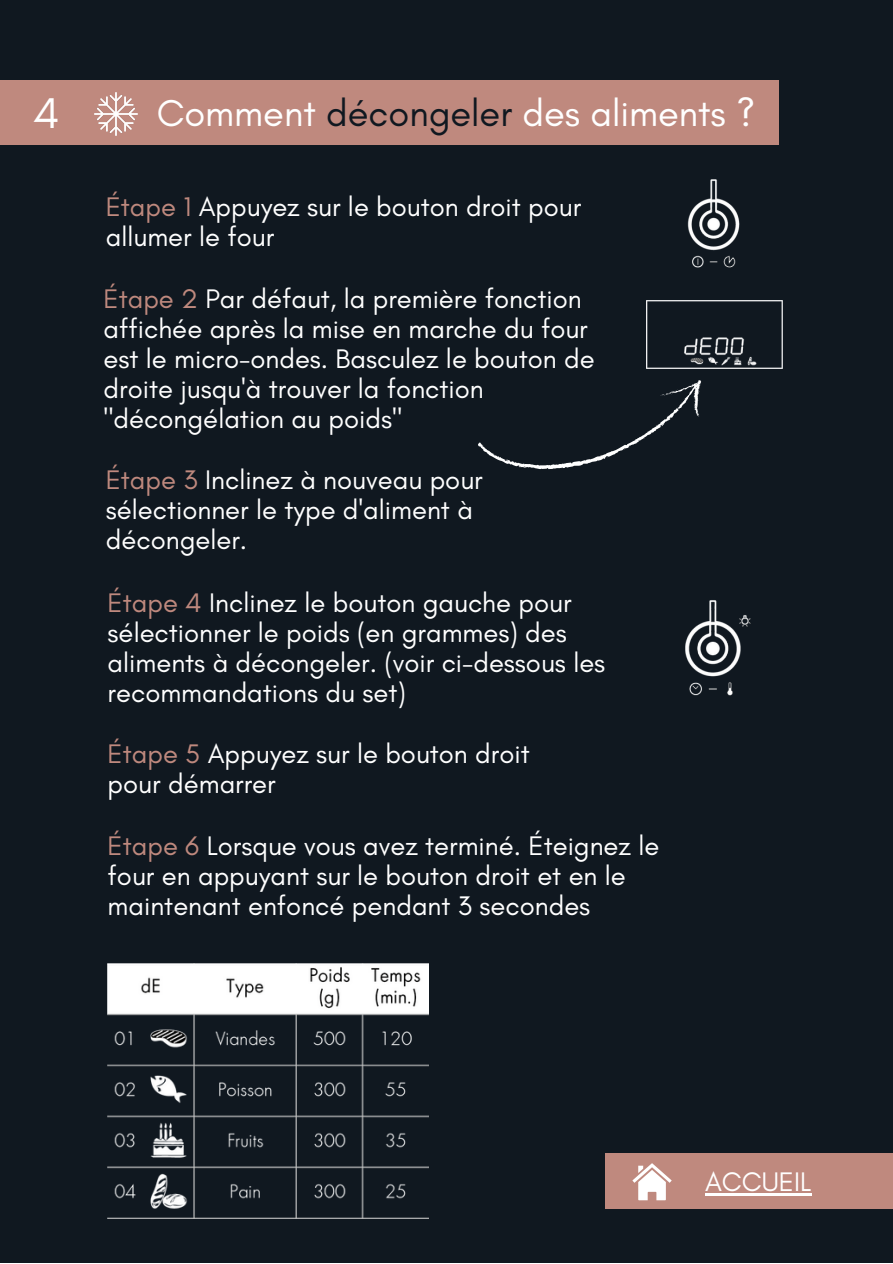
<style>
.page{position:relative;width:893px;height:1264px;background:#fff}
.page>*{position:absolute;margin:0;border:0;box-sizing:border-box;transform-origin:0 0}
.t1{font:43.8px "Glacial Indifference";color:#fff}
.t2{font:37.95px "Glacial Indifference";color:#fff}
.t3{font:27.3px/30px "Glacial Indifference";color:#fff}
.s1{color:#101820}
.s2{color:#bf897e}
</style>
<div class="page">
<div style="left:0;top:0;width:892px;height:1262px;background:#101820"></div>
<div style="left:0;top:81px;width:779px;height:64px;background:#bf897e"></div>
<img style="left:687px;top:179px;width:53px;height:89px">
<img style="left:685px;top:600px;width:66px;height:96px">
<img style="left:646px;top:300px;width:136px;height:69px">
<div style="left:604px;top:1153px;width:288px;height:55px;background:#bf897e"></div>
<svg style="left:632px;top:1163px;width:39px;height:37px"></svg>
<img style="left:94px;top:93px;width:43px;height:42px">
<svg style="left:478px;top:380px;width:223px;height:90px"></svg>
<img style="left:108px;top:963px;width:320px;height:255px">
<hr style="left:705px;top:1192px;width:106px;height:3px;background:#fff">
<h1 class="t1" style="left:33px;top:86px;width:28px">4</h1>
<h2 class="t2" style="left:157px;top:90px;width:600px">Comment <span class="s1">décongeler</span> des aliments ?</h2>
<p class="t3" style="left:106px;top:191px;width:477px"><span class="s2">Étape 1</span> Appuyez sur le bouton droit pour allumer le four</p>
<p class="t3" style="left:104px;top:283px;width:492px"><span class="s2">Étape 2</span> Par défaut, la première fonction affichée après la mise en marche du four est le micro-ondes. Basculez le bouton de droite jusqu'à trouver la fonction "décongélation au poids"</p>
<p class="t3" style="left:106px;top:464px;width:378px"><span class="s2">Étape 3</span> Inclinez à nouveau pour sélectionner le type d'aliment à décongeler.</p>
<p class="t3" style="left:108px;top:587px;width:499px"><span class="s2">Étape 4</span> Inclinez le bouton gauche pour sélectionner le poids (en grammes) des aliments à décongeler. (voir ci-dessous les recommandations du set)</p>
<p class="t3" style="left:108px;top:738px;width:423px"><span class="s2">Étape 5</span> Appuyez sur le bouton droit pour démarrer</p>
<p class="t3" style="left:108px;top:830px;width:553px"><span class="s2">Étape 6</span> Lorsque vous avez terminé. Éteignez le four en appuyant sur le bouton droit et en le maintenant enfoncé pendant 3 secondes</p>
<p class="t3" style="left:705px;top:1166px;width:108px">ACCUEIL</p>
</div>
